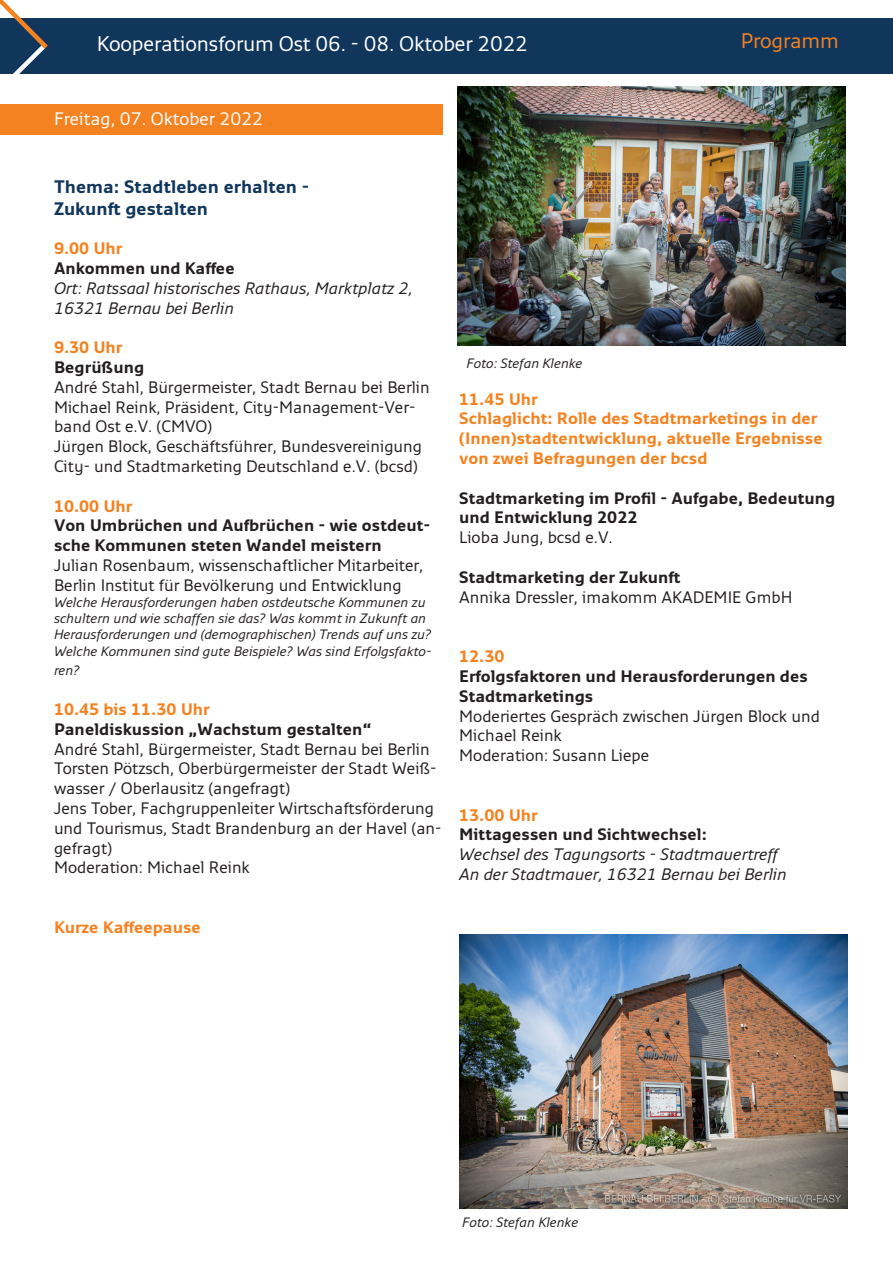
<style>
.page{position:relative;width:893px;height:1263px;background:#fff}
.page>*{position:absolute;margin:0;border:0;box-sizing:border-box;transform-origin:0 0}
.Überschrift_2{font:21px "Monitor";letter-spacing:-.01em;color:#fff}
.Überschrift_2-2{font:21px "Monitor";letter-spacing:-.01em;color:#f58220}
.t1{font:700 18px "Monitor";color:#11365c}
.t2{font:18px "Monitor";color:#fff}
.t3{font:16.5px/19.8px "Monitor";color:#231f20}
.t4{font:700 16.5px/19.8px "Monitor";color:#231f20}
.t5{font:700 16.5px/19.8px "Monitor";color:#f58220}
.t6{font:italic 16.5px/19.8px "Monitor";color:#231f20}
.t7{font:italic 13.5px/16.2px "Monitor";color:#231f20}
</style>
<div class="page">
<div style="left:0;top:104px;width:442px;height:31px;background:#f58220"></div>
<div style="left:0;top:18px;width:893px;height:56px;background:#11365c"></div>
<svg style="left:0;top:0;width:48px;height:74px"></svg>
<img style="left:458px;top:87px;width:388px;height:259px">
<img style="left:459px;top:934px;width:388px;height:275px">
<p class="Überschrift_2" style="left:97px;top:31px;width:433px">Kooperationsforum Ost 06. - 08. Oktober 2022</p>
<p class="t2" style="left:54px;top:108px;width:211px">Freitag, 07. Oktober 2022</p>
<p class="Überschrift_2-2" style="left:741px;top:27px;width:100px">Programm</p>
<p class="t1" style="left:54px;top:175px;width:257px">Thema: Stadtleben erhalten -</p>
<p class="t1" style="left:54px;top:197px;width:156px">Zukunft gestalten</p>
<p class="t5" style="left:54px;top:238px;width:70px">9.00 Uhr</p>
<p class="t4" style="left:54px;top:258px;width:182px">Ankommen und Kaffee</p>
<p class="t6" style="left:54px;top:277px;width:360px">Ort: Ratssaal historisches Rathaus, Marktplatz 2,<br>16321 Bernau bei Berlin</p>
<p class="t5" style="left:54px;top:337px;width:70px">9.30 Uhr</p>
<p class="t4" style="left:54px;top:357px;width:92px">Begrüßung</p>
<p class="t3" style="left:54px;top:376px;width:377px">André Stahl, Bürgermeister, Stadt Bernau bei Berlin</p>
<p class="t3" style="left:54px;top:396px;width:363px">Michael Reink, Präsident, City-Management-Ver&shy;band Ost e.V. (CMVO)</p>
<p class="t3" style="left:54px;top:436px;width:370px">Jürgen Block, Geschäftsführer, Bundesvereinigung<br>City- und Stadtmarketing Deutschland e.V. (bcsd)</p>
<p class="t5" style="left:54px;top:495px;width:80px">10.00 Uhr</p>
<p class="t4" style="left:54px;top:515px;width:378px">Von Umbrüchen und Aufbrüchen - wie ostdeut&shy;sche Kommunen steten Wandel meistern</p>
<p class="t3" style="left:54px;top:555px;width:371px">Julian Rosenbaum, wissenschaftlicher Mitarbeiter,<br>Berlin Institut für Bevölkerung und Entwicklung</p>
<p class="t7" style="left:54px;top:594px;width:379px">Welche Herausforderungen haben ostdeutsche Kommunen zu schultern und wie schaffen sie das? Was kommt in Zukunft an Herausforderungen und (demographischen) Trends auf uns zu?<br>Welche Kommunen sind gute Beispiele? Was sind Erfolgsfakto-</p>
<p class="t7" style="left:54px;top:662px;width:27px">ren?</p>
<p class="t5" style="left:54px;top:699px;width:157px">10.45 bis 11.30 Uhr</p>
<p class="t4" style="left:54px;top:718px;width:319px">Paneldiskussion „Wachstum gestalten“</p>
<p class="t3" style="left:54px;top:738px;width:384px">André Stahl, Bürgermeister, Stadt Bernau bei Berlin<br>Torsten Pötzsch, Oberbürgermeister der Stadt Weiß&shy;wasser / Oberlausitz (angefragt)</p>
<p class="t3" style="left:54px;top:798px;width:389px">Jens Tober, Fachgruppenleiter Wirtschaftsförderung und Tourismus, Stadt Brandenburg an der Havel (an&shy;gefragt)</p>
<p class="t3" style="left:54px;top:857px;width:197px">Moderation: Michael Reink</p>
<p class="t5" style="left:54px;top:916px;width:148px">Kurze Kaffeepause</p>
<p class="t7" style="left:466px;top:355px;width:118px">Foto: Stefan Klenke</p>
<p class="t5" style="left:459px;top:388px;width:80px">11.45 Uhr</p>
<p class="t5" style="left:459px;top:408px;width:365px">Schlaglicht: Rolle des Stadtmarketings in der (Innen)stadtentwicklung, aktuelle Ergebnisse von zwei Befragungen der bcsd</p>
<p class="t4" style="left:459px;top:487px;width:378px">Stadtmarketing im Profil - Aufgabe, Bedeutung und Entwicklung 2022</p>
<p class="t3" style="left:459px;top:527px;width:155px">Lioba Jung, bcsd e.V.</p>
<p class="t4" style="left:459px;top:567px;width:223px">Stadtmarketing der Zukunft</p>
<p class="t3" style="left:459px;top:586px;width:335px">Annika Dressler, imakomm AKADEMIE GmbH</p>
<p class="t5" style="left:459px;top:646px;width:47px">12.30</p>
<p class="t4" style="left:459px;top:666px;width:350px">Erfolgsfaktoren und Herausforderungen des<br>Stadtmarketings</p>
<p class="t3" style="left:459px;top:705px;width:362px">Moderiertes Gespräch zwischen Jürgen Block und<br>Michael Reink</p>
<p class="t3" style="left:459px;top:745px;width:192px">Moderation: Susann Liepe</p>
<p class="t5" style="left:459px;top:804px;width:80px">13.00 Uhr</p>
<p class="t4" style="left:459px;top:824px;width:249px">Mittagessen und Sichtwechsel:</p>
<p class="t6" style="left:459px;top:844px;width:320px">Wechsel des Tagungsorts - Stadtmauertreff</p>
<p class="t6" style="left:459px;top:864px;width:329px">An der Stadtmauer, 16321 Bernau bei Berlin</p>
<p class="t7" style="left:462px;top:1213px;width:118px">Foto: Stefan Klenke</p>
</div>
